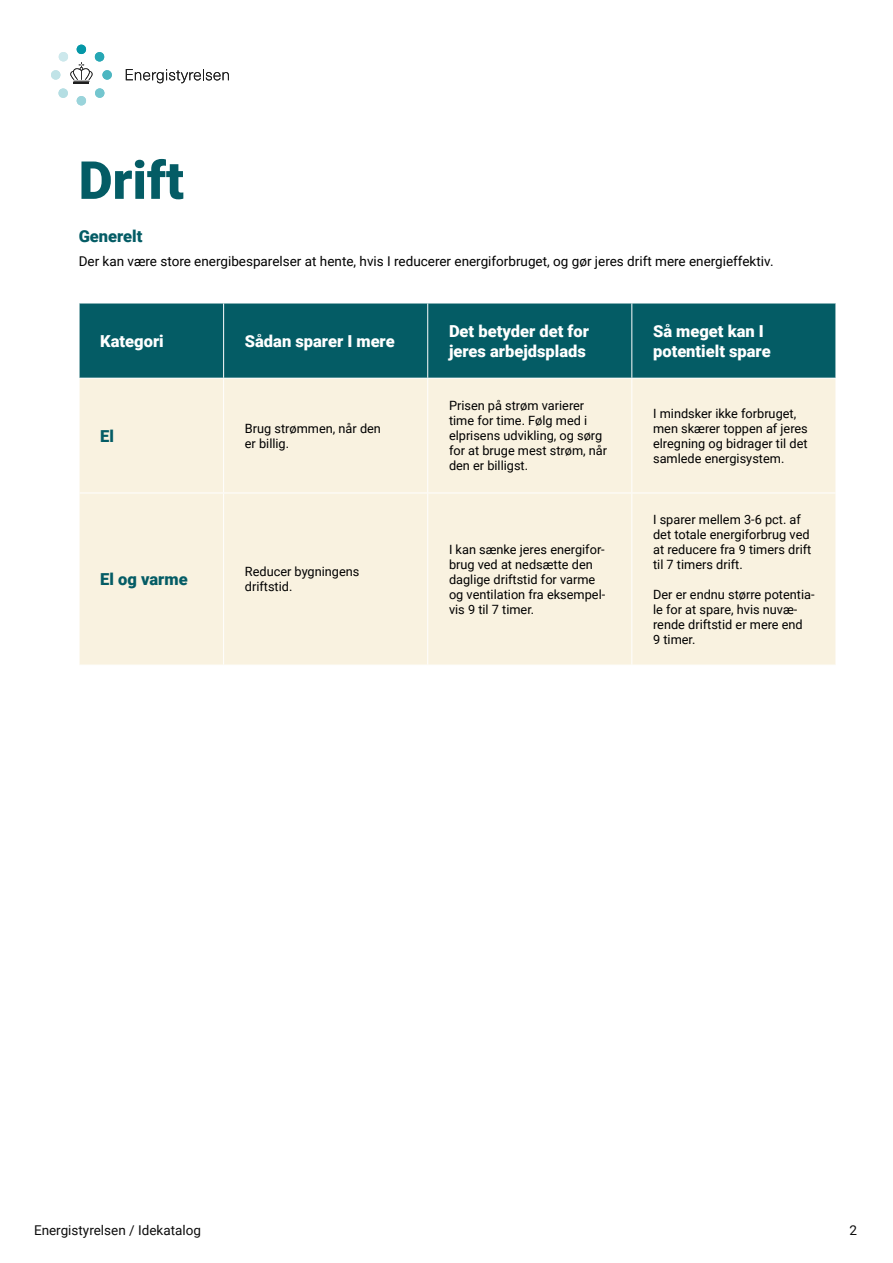
<style>
.page{position:relative;width:893px;height:1263px;background:#fff}
.page>*{position:absolute;margin:0;border:0;box-sizing:border-box;transform-origin:0 0}
.Rubrik_35_42{font:900 52.5px "Roboto";color:#045c65}
.Spørgsmål{font:900 16.5px/20.2px "Roboto";color:#fff}
.Spørgsmål-2{font:900 16.5px "Roboto";color:#045c65}
.Spørgsmål-3{font:13.5px "Roboto";color:#000}
.t1{font:13.5px "Roboto";color:#0d0d0d}
.Brød_9_13_sort{font:12.75px/15px "Roboto";color:#000}
</style>
<div class="page">
<div style="left:77px;top:45px;width:9px;height:9px;background:#0497a7;border-radius:50%"></div>
<div style="left:77px;top:96px;width:9px;height:9px;background:#9ad4db;border-radius:50%"></div>
<div style="left:102px;top:70px;width:10px;height:10px;background:#4cb6c1;border-radius:50%"></div>
<div style="left:51px;top:70px;width:9px;height:10px;background:#c0e3e7;border-radius:50%"></div>
<svg style="left:58px;top:52px;width:47px;height:46px"></svg>
<svg style="left:126px;top:69px;width:103px;height:14px"></svg>
<div style="left:80px;top:304px;width:756px;height:74px;background:#045c65"></div>
<div style="left:80px;top:379px;width:756px;height:286px;background:#f9f2e0"></div>
<hr style="left:223px;top:303px;width:1px;height:75px;background:#fff">
<hr style="left:427px;top:303px;width:1px;height:75px;background:#fff">
<hr style="left:631px;top:303px;width:1px;height:75px;background:#fff">
<hr style="left:223px;top:378px;width:1px;height:115px;background:#fff">
<hr style="left:427px;top:378px;width:1px;height:115px;background:#fff">
<hr style="left:631px;top:378px;width:1px;height:115px;background:#fff">
<hr style="left:223px;top:493px;width:1px;height:172px;background:#fff">
<hr style="left:427px;top:493px;width:1px;height:172px;background:#fff">
<hr style="left:631px;top:493px;width:1px;height:172px;background:#fff">
<hr style="left:79px;top:493px;width:145px;height:1px;background:#fff">
<hr style="left:224px;top:493px;width:204px;height:1px;background:#fff">
<hr style="left:428px;top:493px;width:204px;height:1px;background:#fff">
<hr style="left:632px;top:493px;width:204px;height:1px;background:#fff">
<p class="Rubrik_35_42" style="left:79px;top:143px;width:107px">Drift</p>
<p class="Spørgsmål-2" style="left:79px;top:224px;width:65px">Generelt</p>
<p class="Spørgsmål-3" style="left:79px;top:252px;width:696px">Der kan være store energibesparelser at hente, hvis I reducerer energiforbruget, og gør jeres drift mere energieffektiv.</p>
<p class="Spørgsmål" style="left:100px;top:330px;width:65px">Kategori</p>
<p class="Spørgsmål" style="left:245px;top:330px;width:151px">Sådan sparer I mere</p>
<p class="Spørgsmål" style="left:449px;top:320px;width:141px">Det betyder det for jeres arbejdsplads</p>
<p class="Spørgsmål" style="left:653px;top:320px;width:119px">Så meget kan I potentielt spare</p>
<p class="Spørgsmål-2" style="left:100px;top:424px;width:15px">El</p>
<p class="Brød_9_13_sort" style="left:245px;top:420px;width:138px">Brug strømmen, når den er billig.</p>
<p class="Spørgsmål-2" style="left:100px;top:568px;width:89px">El og varme</p>
<p class="Brød_9_13_sort" style="left:245px;top:564px;width:116px">Reducer bygningens driftstid.</p>
<p class="Brød_9_13_sort" style="left:449px;top:398px;width:160px">Prisen på strøm varierer time for time. Følg med i elprisens udvikling, og sørg for at bruge mest strøm, når den er billigst.</p>
<p class="Brød_9_13_sort" style="left:653px;top:405px;width:156px">I mindsker ikke forbruget, men skærer toppen af jeres elregning og bidrager til det samlede energisystem.</p>
<p class="Brød_9_13_sort" style="left:449px;top:541px;width:158px">I kan sænke jeres energifor&shy;brug ved at nedsætte den daglige driftstid for varme og ventilation fra eksempel&shy;vis 9 til 7 timer.</p>
<p class="Brød_9_13_sort" style="left:653px;top:511px;width:160px">I sparer mellem 3-6 pct. af det totale energiforbrug ved at reducere fra 9 timers drift til 7 timers drift.</p>
<p class="Brød_9_13_sort" style="left:653px;top:586px;width:163px">Der er endnu større potentia&shy;le for at spare, hvis nuvæ&shy;rende driftstid er mere end<br>9 timer.</p>
<p class="t1" style="left:34px;top:1220px;width:168px">Energistyrelsen / Idekatalog</p>
<p class="t1" style="left:849px;top:1220px;width:9px">2</p>
</div>
